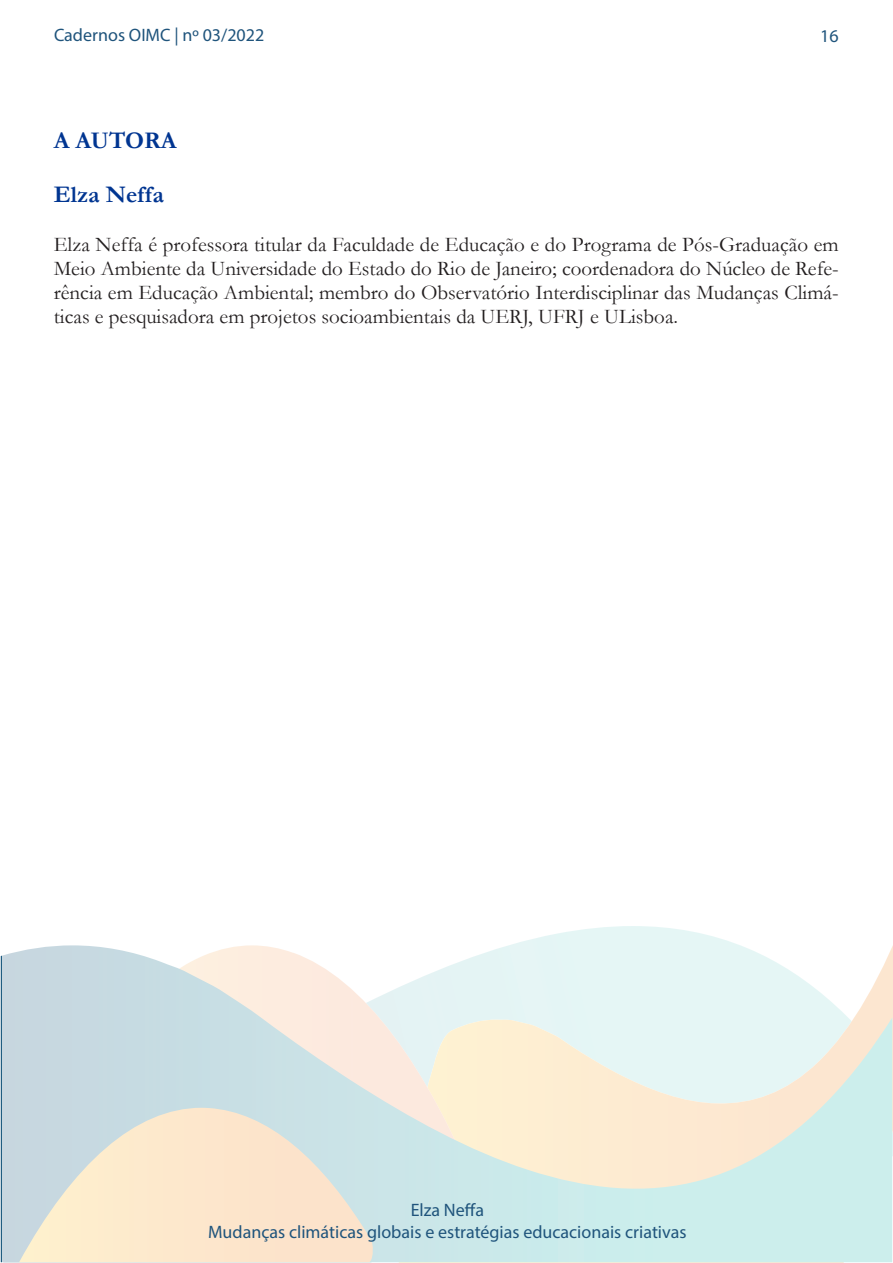
<style>
.page{position:relative;width:893px;height:1263px;background:#fff}
.page>*{position:absolute;margin:0;border:0;box-sizing:border-box;transform-origin:0 0}
.Corpo_do_texto{font:700 24px "Garamond";color:#003591}
.Corpo_do_texto-2{font:21px/24px "Garamond";color:#231f20;text-align:justify}
.t1{font:18px/21.6px "Myriad Pro";color:#1f547c;text-align:center}
</style>
<div class="page">
<svg style="left:2px;top:926px;width:890px;height:336px;background:#e3eae4"></svg>
<p class="t1" style="left:54px;top:24px;width:212px">Cadernos OIMC | nº 03/2022</p>
<p class="t1" style="left:820px;top:25px;width:20px">16</p>
<p class="Corpo_do_texto" style="left:54px;top:124px;width:124px">A AUTORA</p>
<p class="Corpo_do_texto" style="left:54px;top:178px;width:112px">Elza Neffa</p>
<p class="Corpo_do_texto-2" style="left:54px;top:232px;width:786px">Elza Neffa é professora titular da Faculdade de Educação e do Programa de Pós-Graduação em Meio Ambiente da Universidade do Estado do Rio de Janeiro; coordenadora do Núcleo de Refe&shy;rência em Educação Ambiental; membro do Observatório Interdisciplinar das Mudanças Climá&shy;ticas e pesquisadora em projetos socioambientais da UERJ, UFRJ e ULisboa.</p>
<p class="t1" style="left:208px;top:1199px;width:480px">Elza Neffa<br>Mudanças climáticas globais e estratégias educacionais criativas</p>
</div>
